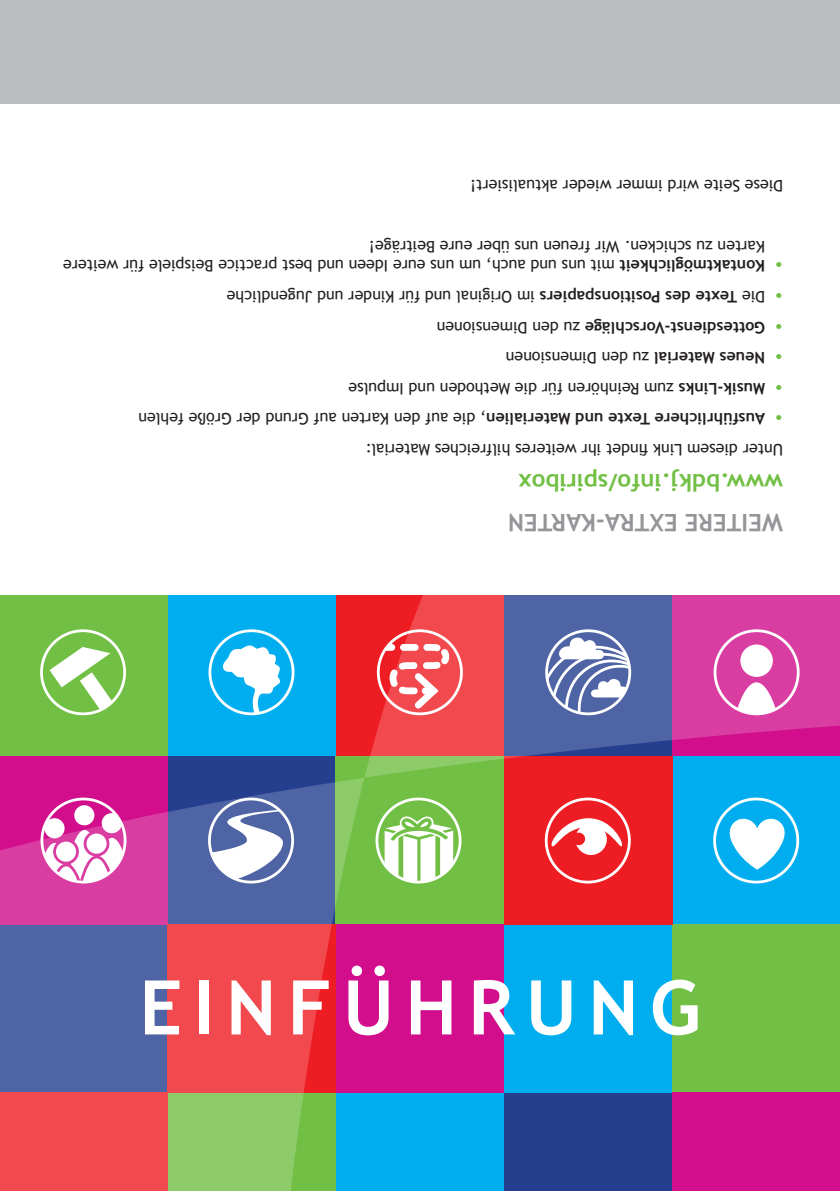
<style>
.page{position:relative;width:840px;height:1191px;background:#fff}
.page>*{position:absolute;margin:0;border:0;box-sizing:border-box;transform-origin:0 0}
.t1{font:700 75.4px "Trebuchet MS";letter-spacing:.15em;color:#fff}
.t2{font:700 24px "Trebuchet MS";color:#71bf44}
.t3{font:700 24px "Trebuchet MS";color:#939598}
.t4{font:16px/30.6px "Trebuchet MS";color:#231f20}
.t5{font:700 16px "Trebuchet MS";color:#231f20}
.t6{font:700 16px "Trebuchet MS";color:#71bf44}
.s1{font-weight:700}
.s2{font-weight:400}
</style>
<div class="page">
<div style="left:0;top:0;width:839px;height:103px;background:#bcbdc0"></div>
<svg style="left:0;top:595px;width:839px;height:596px;background:#86748e"></svg>
<p class="t4" style="left:782px;top:201px;width:314px;rotate:-180deg">Diese Seite wird immer wieder aktualisiert!</p>
<p class="t4" style="left:764px;top:262px;width:397px;rotate:-180deg">Karten zu schicken. Wir freuen uns über eure Beiträge!</p>
<p class="t4" style="left:764px;top:281px;width:703px;rotate:-180deg"><span class="s1">KONTAKTMÖGLICHKEIT</span> mit uns und auch, um uns eure Ideen und best practice Beispiele für weitere</p>
<p class="t6" style="left:782px;top:276px;width:10px;rotate:-180deg">•</p>
<p class="t4" style="left:764px;top:312px;width:539px;rotate:-180deg">Die <span class="s1">TEXTE DES POSITIONSPAPIERS</span> im Original und für Kinder und Jugendliche</p>
<p class="t6" style="left:782px;top:307px;width:10px;rotate:-180deg">•</p>
<p class="t5" style="left:764px;top:337px;width:330px;rotate:-180deg">GOTTESDIENST-VORSCHLÄGE <span class="s2">zu den Dimensionen</span></p>
<p class="t6" style="left:782px;top:337px;width:10px;rotate:-180deg">•</p>
<p class="t4" style="left:764px;top:373px;width:261px;rotate:-180deg"><span class="s1">N EUES MATERIAL</span> zu den Dimensionen</p>
<p class="t6" style="left:782px;top:368px;width:10px;rotate:-180deg">•</p>
<p class="t4" style="left:764px;top:404px;width:418px;rotate:-180deg"><span class="s1">MUSIK-LINKS</span> zum Reinhören für die Methoden und Impulse</p>
<p class="t6" style="left:782px;top:398px;width:10px;rotate:-180deg">•</p>
<p class="t4" style="left:764px;top:465px;width:628px;text-indent:-18px;rotate:-180deg">Unter diesem Link findet ihr weiteres hilfreiches Material:<br><span class="s1">AUSFÜHRLICHERE TEXTE UND MATERIALIEN</span>, die auf den Karten auf Grund der Größe fehlen</p>
<p class="t6" style="left:782px;top:429px;width:10px;rotate:-180deg">•</p>
<h2 class="t2" style="left:782px;top:498px;width:266px;rotate:-180deg">WWW.BDKJ.INFO/SPIRIBOX</h2>
<h2 class="t3" style="left:782px;top:538px;width:276px;rotate:-180deg">WEITERE E XTRA-KARTEN</h2>
<h1 class="t1" style="left:139px;top:960px;width:549px">E INFÜHRUNG</h1>
</div>
